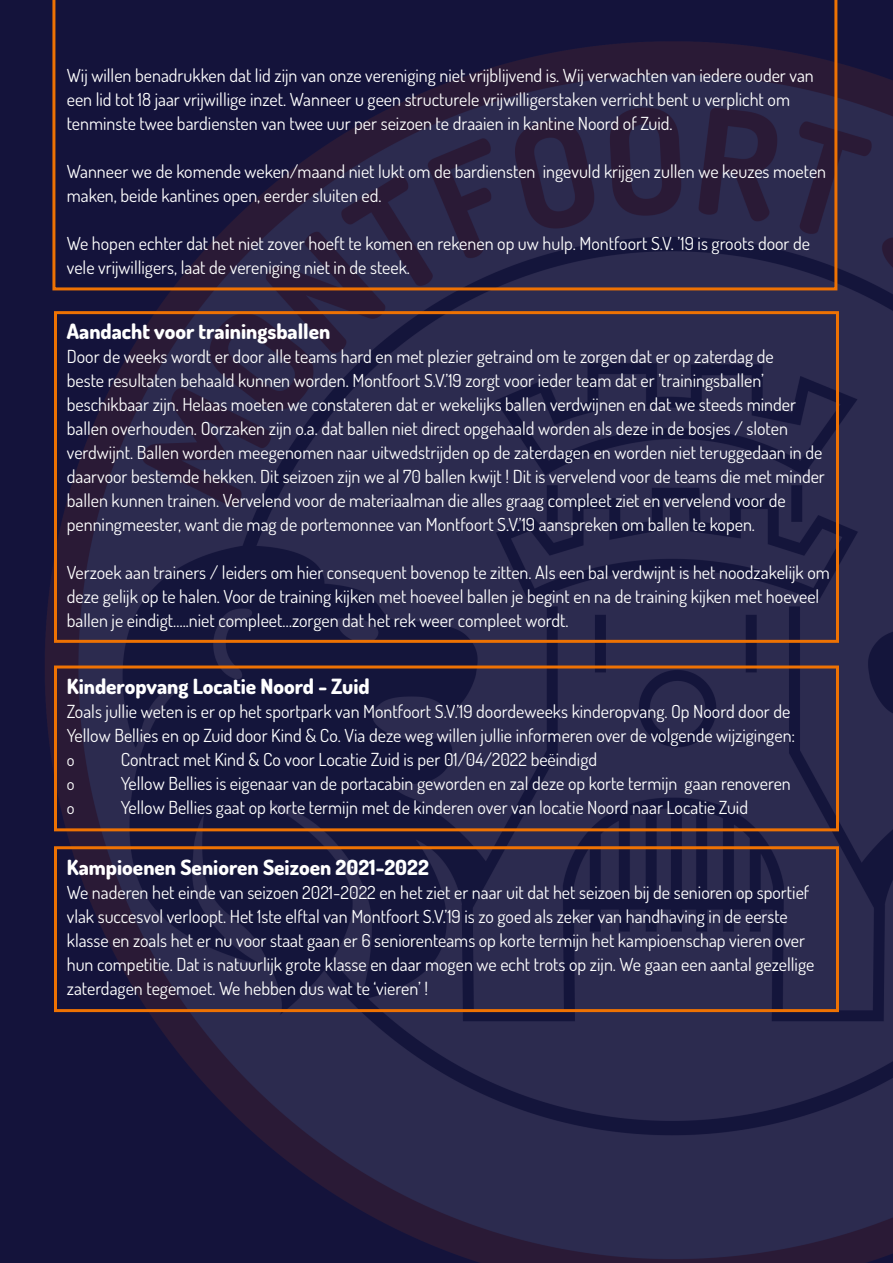
<style>
.page{position:relative;width:893px;height:1263px;background:#fff}
.page>*{position:absolute;margin:0;border:0;box-sizing:border-box;transform-origin:0 0}
.t1{font:800 21px "Dosis";color:#fff}
.t2{font:18px/24px "Dosis";color:#fff}
.t3{font:16.5px "Dosis";color:#fff}
</style>
<div class="page">
<img style="left:0;top:0;width:893px;height:1263px">
<svg style="left:52px;top:0;width:785px;height:290px;background:#231d3e"></svg>
<div style="left:54px;top:311px;width:785px;height:332px;border:3px solid #ee7203"></div>
<div style="left:54px;top:665px;width:785px;height:166px;border:3px solid #ee7203"></div>
<div style="left:54px;top:846px;width:785px;height:166px;border:3px solid #ee7203"></div>
<p class="t2" style="left:67px;top:63px;width:749px">Wij willen benadrukken dat lid zijn van onze vereniging niet vrijblijvend is. Wij verwachten van iedere ouder van een lid tot 18 jaar vrijwillige inzet. Wanneer u geen structurele vrijwilligerstaken verricht bent u verplicht om tenminste twee bardiensten van twee uur per seizoen te draaien in kantine Noord of Zuid.</p>
<p class="t2" style="left:67px;top:159px;width:761px">Wanneer we de komende weken/maand niet lukt om de bardiensten ingevuld krijgen zullen we keuzes moeten maken, beide kantines open, eerder sluiten ed.</p>
<p class="t2" style="left:67px;top:231px;width:745px">We hopen echter dat het niet zover hoeft te komen en rekenen op uw hulp. Montfoort S.V. ’19 is groots door de vele vrijwilligers, laat de vereniging niet in de steek.</p>
<p class="t1" style="left:67px;top:318px;width:265px">Aandacht voor trainingsballen</p>
<p class="t2" style="left:67px;top:344px;width:760px">Door de weeks wordt er door alle teams hard en met plezier getraind om te zorgen dat er op zaterdag de<br>beste resultaten behaald kunnen worden. Montfoort S.V.’19 zorgt voor ieder team dat er ’trainingsballen’ beschikbaar zijn. Helaas moeten we constateren dat er wekelijks ballen verdwijnen en dat we steeds minder ballen overhouden. Oorzaken zijn o.a. dat ballen niet direct opgehaald worden als deze in de bosjes / sloten verdwijnt. Ballen worden meegenomen naar uitwedstrijden op de zaterdagen en worden niet teruggedaan in de daarvoor bestemde hekken. Dit seizoen zijn we al 70 ballen kwijt ! Dit is vervelend voor de teams die met minder ballen kunnen trainen. Vervelend voor de materiaalman die alles graag compleet ziet en vervelend voor de penningmeester, want die mag de portemonnee van Montfoort S.V.’19 aanspreken om ballen te kopen.</p>
<p class="t2" style="left:67px;top:560px;width:764px">Verzoek aan trainers / leiders om hier consequent bovenop te zitten. Als een bal verdwijnt is het noodzakelijk om deze gelijk op te halen. Voor de training kijken met hoeveel ballen je begint en na de training kijken met hoeveel ballen je eindigt…..niet compleet…zorgen dat het rek weer compleet wordt.</p>
<p class="t1" style="left:67px;top:673px;width:304px">Kinderopvang Locatie Noord - Zuid</p>
<p class="t2" style="left:67px;top:699px;width:730px">Zoals jullie weten is er op het sportpark van Montfoort S.V.’19 doordeweeks kinderopvang. Op Noord door de<br>Yellow Bellies en op Zuid door Kind &amp; Co. Via deze weg willen jullie informeren over de volgende wijzigingen:</p>
<p class="t3" style="left:67px;top:749px;width:9px">o</p>
<p class="t2" style="left:121px;top:747px;width:478px">Contract met Kind &amp; Co voor Locatie Zuid is per 01/04/2022 beëindigd</p>
<p class="t3" style="left:67px;top:773px;width:9px">o</p>
<p class="t2" style="left:121px;top:771px;width:672px">Yellow Bellies is eigenaar van de portacabin geworden en zal deze op korte termijn gaan renoveren</p>
<p class="t3" style="left:67px;top:797px;width:9px">o</p>
<p class="t2" style="left:121px;top:795px;width:629px">Yellow Bellies gaat op korte termijn met de kinderen over van locatie Noord naar Locatie Zuid</p>
<p class="t1" style="left:67px;top:853px;width:364px">Kampioenen Senioren Seizoen 2021-2022</p>
<p class="t2" style="left:67px;top:879px;width:749px">We naderen het einde van seizoen 2021-2022 en het ziet er naar uit dat het seizoen bij de senioren op sportief vlak succesvol verloopt. Het 1ste elftal van Montfoort S.V.’19 is zo goed als zeker van handhaving in de eerste klasse en zoals het er nu voor staat gaan er 6 seniorenteams op korte termijn het kampioenschap vieren over hun competitie. Dat is natuurlijk grote klasse en daar mogen we echt trots op zijn. We gaan een aantal gezellige zaterdagen tegemoet. We hebben dus wat te ‘vieren’ !</p>
</div>
